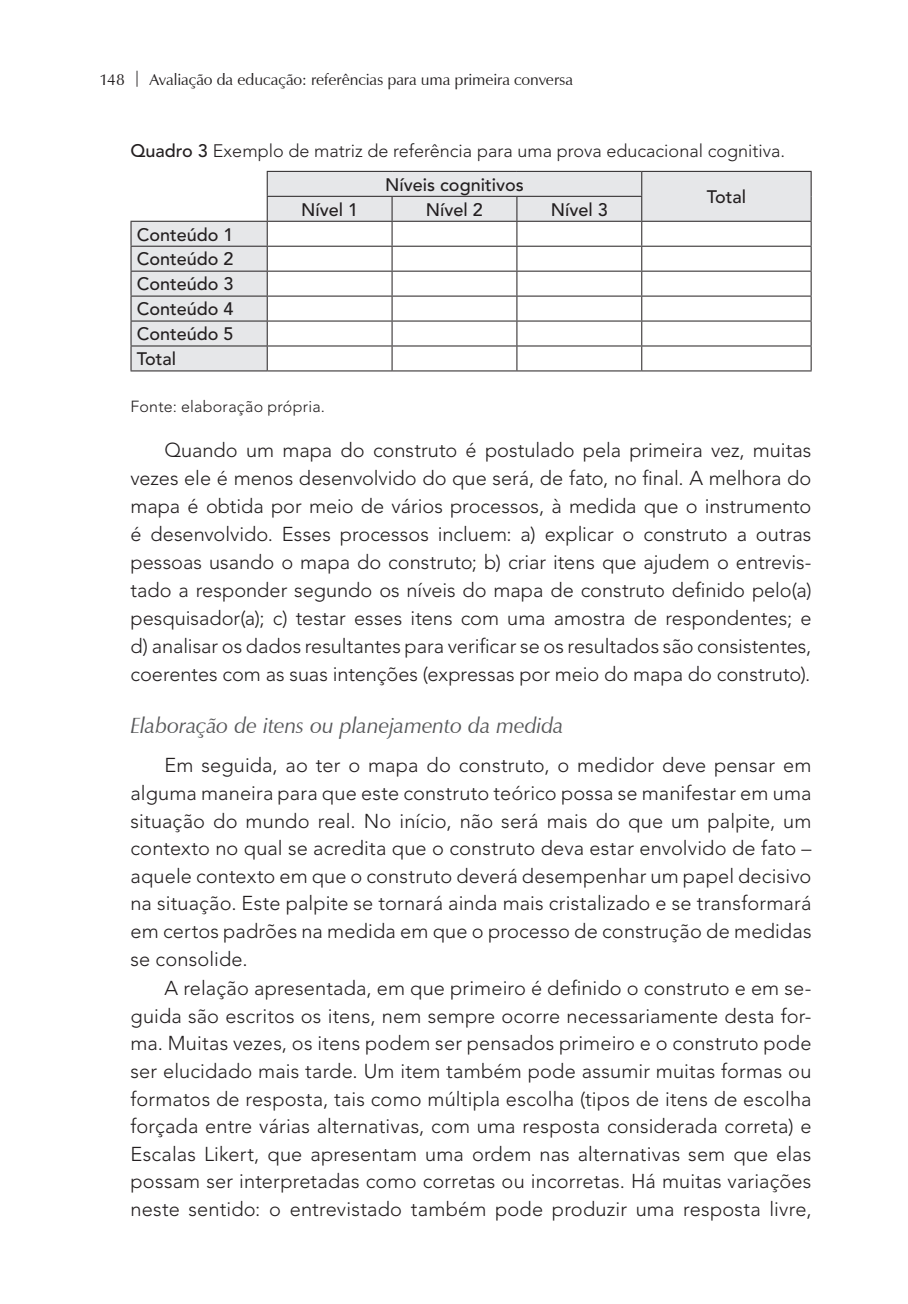
<style>
.page{position:relative;width:908px;height:1304px;background:#fff}
.page>*{position:absolute;margin:0;border:0;box-sizing:border-box;transform-origin:0 0}
.t1{font:italic 22px "Zapf Humanist 601 BT";letter-spacing:-.01em;color:#57585a}
.t2{font:300 20px/27.6px "Avenir LT Std";letter-spacing:.005em;color:#231f20;text-align:justify}
.t3{font:300 18px/33.4px "Avenir LT Std";color:#231f20;text-align:center}
.t4{font:500 18px/25px "Avenir LT Std";color:#231f20;text-align:justify}
.t5{font:16px "Zapf Humanist 601 BT";letter-spacing:-.005em;color:#231f20}
.t6{font:300 16px "Avenir LT Std";letter-spacing:.015em;color:#231f20}
.s1{font-weight:500}
</style>
<div class="page">
<svg style="left:131px;top:172px;width:679px;height:198px"></svg>
<hr style="left:266px;top:171px;width:126px;height:1px;background:#231f20">
<hr style="left:392px;top:171px;width:124px;height:1px;background:#231f20">
<hr style="left:516px;top:171px;width:125px;height:1px;background:#231f20">
<hr style="left:641px;top:171px;width:170px;height:1px;background:#231f20">
<hr style="left:266px;top:196px;width:126px;height:1px;background:#231f20">
<hr style="left:392px;top:196px;width:124px;height:1px;background:#231f20">
<hr style="left:516px;top:196px;width:126px;height:1px;background:#231f20">
<hr style="left:130px;top:221px;width:137px;height:1px;background:#231f20">
<hr style="left:130px;top:246px;width:137px;height:1px;background:#231f20">
<hr style="left:130px;top:271px;width:137px;height:1px;background:#231f20">
<hr style="left:130px;top:296px;width:137px;height:1px;background:#231f20">
<hr style="left:130px;top:321px;width:137px;height:1px;background:#231f20">
<hr style="left:267px;top:221px;width:125px;height:1px;background:#231f20">
<hr style="left:392px;top:221px;width:124px;height:1px;background:#231f20">
<hr style="left:516px;top:221px;width:125px;height:1px;background:#231f20">
<hr style="left:641px;top:221px;width:170px;height:1px;background:#231f20">
<hr style="left:267px;top:246px;width:125px;height:1px;background:#231f20">
<hr style="left:392px;top:246px;width:124px;height:1px;background:#231f20">
<hr style="left:516px;top:246px;width:125px;height:1px;background:#231f20">
<hr style="left:641px;top:246px;width:170px;height:1px;background:#231f20">
<hr style="left:267px;top:271px;width:125px;height:1px;background:#231f20">
<hr style="left:392px;top:271px;width:124px;height:1px;background:#231f20">
<hr style="left:516px;top:271px;width:125px;height:1px;background:#231f20">
<hr style="left:641px;top:271px;width:170px;height:1px;background:#231f20">
<hr style="left:267px;top:296px;width:125px;height:1px;background:#231f20">
<hr style="left:392px;top:296px;width:124px;height:1px;background:#231f20">
<hr style="left:516px;top:296px;width:125px;height:1px;background:#231f20">
<hr style="left:641px;top:296px;width:170px;height:1px;background:#231f20">
<hr style="left:267px;top:321px;width:125px;height:1px;background:#231f20">
<hr style="left:392px;top:321px;width:124px;height:1px;background:#231f20">
<hr style="left:516px;top:321px;width:125px;height:1px;background:#231f20">
<hr style="left:641px;top:321px;width:170px;height:1px;background:#231f20">
<svg style="left:130px;top:222px;width:1px;height:148px"></svg>
<hr style="left:130px;top:345px;width:137px;height:1px;background:#231f20">
<hr style="left:130px;top:370px;width:137px;height:1px;background:#231f20">
<svg style="left:266px;top:172px;width:1px;height:198px"></svg>
<hr style="left:267px;top:345px;width:125px;height:1px;background:#231f20">
<hr style="left:392px;top:345px;width:124px;height:1px;background:#231f20">
<hr style="left:516px;top:345px;width:125px;height:1px;background:#231f20">
<hr style="left:641px;top:345px;width:170px;height:1px;background:#231f20">
<svg style="left:391px;top:197px;width:1px;height:173px"></svg>
<svg style="left:516px;top:197px;width:1px;height:173px"></svg>
<svg style="left:641px;top:172px;width:1px;height:198px"></svg>
<svg style="left:810px;top:172px;width:1px;height:198px"></svg>
<hr style="left:267px;top:370px;width:125px;height:1px;background:#231f20">
<hr style="left:392px;top:370px;width:124px;height:1px;background:#231f20">
<hr style="left:516px;top:370px;width:125px;height:1px;background:#231f20">
<hr style="left:641px;top:370px;width:170px;height:1px;background:#231f20">
<p class="t5" style="left:99px;top:70px;width:475px">148 | Avaliação da educação: referências para uma primeira conversa</p>
<p class="t3" style="left:130px;top:134px;width:655px"><span class="s1">Quadro 3</span> Exemplo de matriz de referência para uma prova educacional cognitiva.<br><span class="s1">Níveis cognitivos</span></p>
<p class="t4" style="left:706px;top:185px;width:41px">Total</p>
<p class="t4" style="left:301px;top:197px;width:58px">Nível 1</p>
<p class="t4" style="left:426px;top:197px;width:58px">Nível 2</p>
<p class="t4" style="left:550px;top:197px;width:58px">Nível 3</p>
<p class="t4" style="left:137px;top:222px;width:98px">Conteúdo 1<br>Conteúdo 2<br>Conteúdo 3<br>Conteúdo 4<br>Conteúdo 5<br>Total</p>
<p class="t6" style="left:130px;top:397px;width:196px">Fonte: elaboração própria.</p>
<p class="t2" style="left:130px;top:436px;width:682px;text-indent:34px">Quando um mapa do construto é postulado pela primeira vez, muitas vezes ele é menos desenvolvido do que será, de fato, no final. A melhora do mapa é obtida por meio de vários processos, à medida que o instrumento é desenvolvido. Esses processos incluem: a) explicar o construto a outras pessoas usando o mapa do construto; b) criar itens que ajudem o entrevis&shy;tado a responder segundo os níveis do mapa de construto definido pelo(a) pesquisador(a); c) testar esses itens com uma amostra de respondentes; e d) analisar os dados resultantes para verificar se os resultados são consistentes, coerentes com as suas intenções (expressas por meio do mapa do construto).</p>
<p class="t1" style="left:130px;top:712px;width:434px">Elaboração de itens ou planejamento da medida</p>
<p class="t2" style="left:130px;top:752px;width:682px;text-indent:34px">Em seguida, ao ter o mapa do construto, o medidor deve pensar em alguma maneira para que este construto teórico possa se manifestar em uma situação do mundo real. No início, não será mais do que um palpite, um contexto no qual se acredita que o construto deva estar envolvido de fato – aquele contexto em que o construto deverá desempenhar um papel decisivo na situação. Este palpite se tornará ainda mais cristalizado e se transformará em certos padrões na medida em que o processo de construção de medidas se consolide.</p>
<p class="t2" style="left:130px;top:975px;width:682px;text-indent:34px">A relação apresentada, em que primeiro é definido o construto e em se&shy;guida são escritos os itens, nem sempre ocorre necessariamente desta for&shy;ma. Muitas vezes, os itens podem ser pensados primeiro e o construto pode ser elucidado mais tarde. Um item também pode assumir muitas formas ou formatos de resposta, tais como múltipla escolha (tipos de itens de escolha forçada entre várias alternativas, com uma resposta considerada correta) e Escalas Likert, que apresentam uma ordem nas alternativas sem que elas possam ser interpretadas como corretas ou incorretas. Há muitas variações neste sentido: o entrevistado também pode produzir uma resposta livre,</p>
</div>
